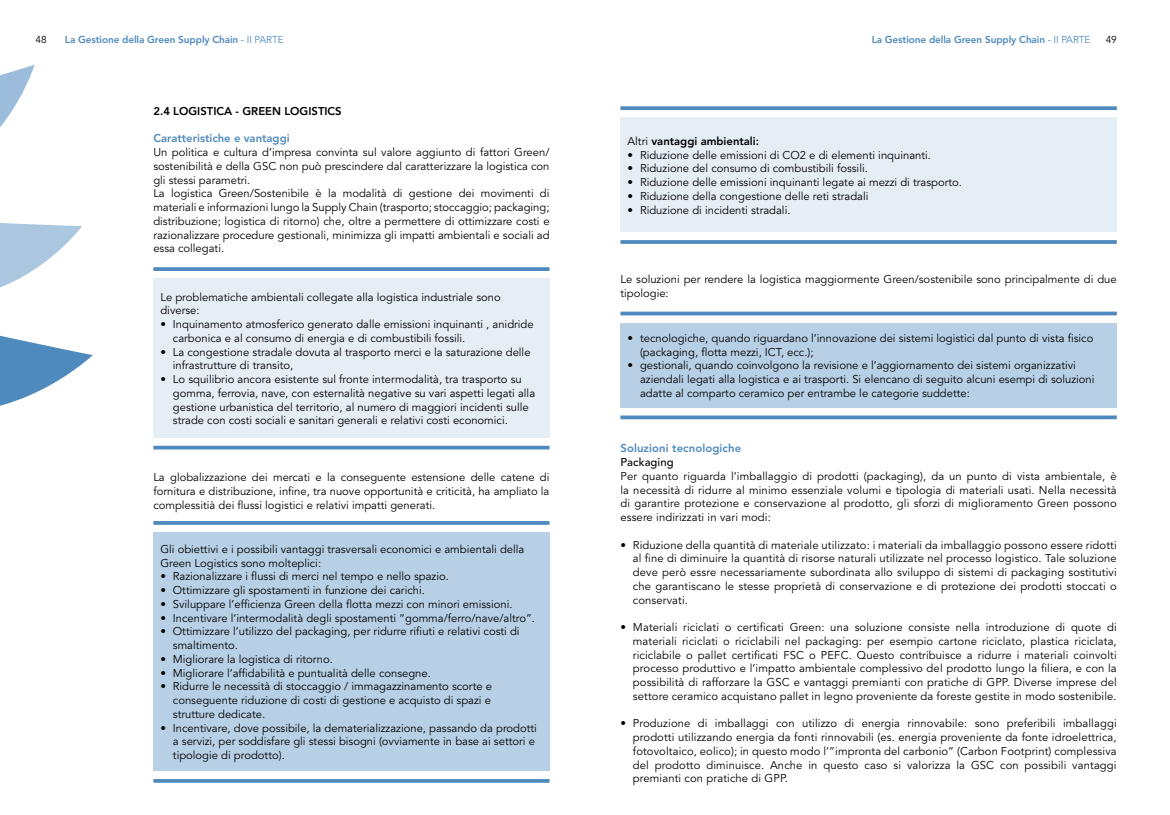
<style>
.page{position:relative;width:1170px;height:815px;background:#fff}
.page>*{position:absolute;margin:0;border:0;box-sizing:border-box;transform-origin:0 0}
.t1{font:11.25px/13.8px "Avenir";color:#000}
.t2{font:800 11.25px "Avenir";color:#000}
.t3{font:800 10px "Avenir";letter-spacing:-.01em;color:#4f8abe}
.t4{font:10px "Avenir";color:#000}
.s1{font-weight:400}
.s2{font-weight:800;color:#4f8abe}
.s3{font-weight:500}
</style>
<div class="page">
<svg style="left:0;top:65px;width:93px;height:341px"></svg>
<svg style="left:153px;top:267px;width:396px;height:183px"></svg>
<div style="left:153px;top:279px;width:396px;height:159px;background:#e5edf5"></div>
<svg style="left:153px;top:521px;width:396px;height:262px"></svg>
<div style="left:153px;top:532px;width:396px;height:239px;background:#b8d0e5"></div>
<svg style="left:620px;top:106px;width:496px;height:138px"></svg>
<div style="left:620px;top:118px;width:496px;height:114px;background:#e5edf5"></div>
<svg style="left:620px;top:312px;width:496px;height:107px"></svg>
<div style="left:620px;top:323px;width:496px;height:84px;background:#b8d0e5"></div>
<p class="t3" style="left:65px;top:34px;width:220px">La Gestione della Green Supply Chain <span class="s1">- II PARTE</span></p>
<p class="t3" style="left:871px;top:34px;width:220px">La Gestione della Green Supply Chain <span class="s1">- II PARTE</span></p>
<p class="t4" style="left:35px;top:34px;width:13px">48</p>
<p class="t4" style="left:1105px;top:34px;width:13px">49</p>
<p class="t2" style="left:153px;top:104px;width:178px">2.4 Logistica - Green Logistics</p>
<p class="t1" style="left:153px;top:132px;width:398px"><span class="s2">Caratteristiche e vantaggi<br></span>Un politica e cultura d’impresa convinta sul valore aggiunto di fattori Green/ sostenibilità e della GSC non può prescindere dal caratterizzare la logistica con gli stessi parametri.<br>La logistica Green/Sostenibile è la modalità di gestione dei movimenti di materiali e informazioni lungo la Supply Chain (trasporto; stoccaggio; packaging; distribuzione; logistica di ritorno) che, oltre a permettere di ottimizzare costi e razionalizzare procedure gestionali, minimizza gli impatti ambientali e sociali ad essa collegati.</p>
<p class="t1" style="left:160px;top:290px;width:342px">Le problematiche ambientali collegate alla logistica industriale sono diverse:</p>
<p class="t1" style="left:173px;top:318px;width:362px;text-indent:-12px">• Inquinamento atmosferico generato dalle emissioni inquinanti , anidride carbonica e al consumo di energia e di combustibili fossili.</p>
<p class="t1" style="left:173px;top:345px;width:359px;text-indent:-12px">• La congestione stradale dovuta al trasporto merci e la saturazione delle infrastrutture di transito,</p>
<p class="t1" style="left:173px;top:373px;width:364px;text-indent:-12px">• Lo squilibrio ancora esistente sul fronte intermodalità, tra trasporto su gomma, ferrovia, nave, con esternalità negative su vari aspetti legati alla gestione urbanistica del territorio, al numero di maggiori incidenti sulle strade con costi sociali e sanitari generali e relativi costi economici.</p>
<p class="t1" style="left:153px;top:471px;width:397px;text-align:justify">La globalizzazione dei mercati e la conseguente estensione delle catene di fornitura e distribuzione, infine, tra nuove opportunità e criticità, ha ampliato la complessitià dei flussi logistici e relativi impatti generati.</p>
<p class="t1" style="left:160px;top:542px;width:365px">Gli obiettivi e i possibili vantaggi trasversali economici e ambientali della<br>Green Logistics sono molteplici:</p>
<p class="t1" style="left:160px;top:570px;width:290px">• Razionalizzare i flussi di merci nel tempo e nello spazio.</p>
<p class="t1" style="left:160px;top:584px;width:266px">• Ottimizzare gli spostamenti in funzione dei carichi.</p>
<p class="t1" style="left:160px;top:597px;width:353px">• Sviluppare l’efficienza Green della flotta mezzi con minori emissioni.</p>
<p class="t1" style="left:160px;top:611px;width:376px">• Incentivare l’intermodalità degli spostamenti “gomma/ferro/nave/altro”.</p>
<p class="t1" style="left:173px;top:625px;width:348px;text-indent:-12px">• Ottimizzare l’utilizzo del packaging, per ridurre rifiuti e relativi costi di smaltimento.</p>
<p class="t1" style="left:160px;top:652px;width:174px">• Migliorare la logistica di ritorno.</p>
<p class="t1" style="left:160px;top:666px;width:272px">• Migliorare l’affidabilità e puntualità delle consegne.</p>
<p class="t1" style="left:173px;top:680px;width:320px;text-align:justify;text-indent:-12px">• Ridurre le necessità di stoccaggio / immagazzinamento scorte e conseguente riduzione di costi di gestione e acquisto di spazi e strutture dedicate.</p>
<p class="t1" style="left:173px;top:721px;width:365px;text-indent:-12px">• Incentivare, dove possibile, la dematerializzazione, passando da prodotti a servizi, per soddisfare gli stessi bisogni (ovviamente in base ai settori e tipologie di prodotto).</p>
<p class="t2" style="left:627px;top:134px;width:133px"><span class="s1">Altri</span> vantaggi ambientali:</p>
<p class="t1" style="left:627px;top:148px;width:305px">• Riduzione delle emissioni di CO2 e di elementi inquinanti.</p>
<p class="t1" style="left:627px;top:162px;width:242px">• Riduzione del consumo di combustibili fossili.</p>
<p class="t1" style="left:627px;top:176px;width:336px">• Riduzione delle emissioni inquinanti legate ai mezzi di trasporto.</p>
<p class="t1" style="left:627px;top:189px;width:242px">• Riduzione della congestione delle reti stradali</p>
<p class="t1" style="left:627px;top:203px;width:164px">• Riduzione di incidenti stradali.</p>
<p class="t1" style="left:620px;top:273px;width:498px">Le soluzioni per rendere la logistica maggiormente Green/sostenibile sono principalmente di due tipologie:</p>
<p class="t1" style="left:640px;top:332px;width:455px;text-indent:-12px">• tecnologiche, quando riguardano l’innovazione dei sistemi logistici dal punto di vista fisico (packaging, flotta mezzi, ICT, ecc.);</p>
<p class="t1" style="left:640px;top:359px;width:456px;text-indent:-12px">• gestionali, quando coinvolgono la revisione e l’aggiornamento dei sistemi organizzativi aziendali legati alla logistica e ai trasporti. Si elencano di seguito alcuni esempi di soluzioni adatte al comparto ceramico per entrambe le categorie suddette:</p>
<p class="t1" style="left:620px;top:442px;width:498px"><span class="s2">Soluzioni tecnologiche<br></span><span class="s3">Packaging<br></span>Per quanto riguarda l’imballaggio di prodotti (packaging), da un punto di vista ambientale, è la necessità di ridurre al minimo essenziale volumi e tipologia di materiali usati. Nella necessità di garantire protezione e conservazione al prodotto, gli sforzi di miglioramento Green possono essere indirizzati in vari modi:</p>
<p class="t1" style="left:633px;top:538px;width:485px;text-align:justify;text-indent:-12px">• Riduzione della quantità di materiale utilizzato: i materiali da imballaggio possono essere ridotti al fine di diminuire la quantità di risorse naturali utilizzate nel processo logistico. Tale soluzione deve però essre necessariamente subordinata allo sviluppo di sistemi di packaging sostitutivi che garantiscano le stesse proprietà di conservazione e di protezione dei prodotti stoccati o conservati.</p>
<p class="t1" style="left:633px;top:621px;width:485px;text-align:justify;text-indent:-12px">• Materiali riciclati o certificati Green: una soluzione consiste nella introduzione di quote di materiali riciclati o riciclabili nel packaging: per esempio cartone riciclato, plastica riciclata, riciclabile o pallet certificati FSC o PEFC. Questo contribuisce a ridurre i materiali coinvolti processo produttivo e l’impatto ambientale complessivo del prodotto lungo la filiera, e con la possibilità di rafforzare la GSC e vantaggi premianti con pratiche di GPP. Diverse imprese del settore ceramico acquistano pallet in legno proveniente da foreste gestite in modo sostenibile.</p>
<p class="t1" style="left:632px;top:717px;width:485px;text-align:justify;text-indent:-12px">• Produzione di imballaggi con utilizzo di energia rinnovabile: sono preferibili imballaggi prodotti utilizzando energia da fonti rinnovabili (es. energia proveniente da fonte idroelettrica, fotovoltaico, eolico); in questo modo l’”impronta del carbonio” (Carbon Footprint) complessiva del prodotto diminuisce. Anche in questo caso si valorizza la GSC con possibili vantaggi premianti con pratiche di GPP.</p>
</div>
